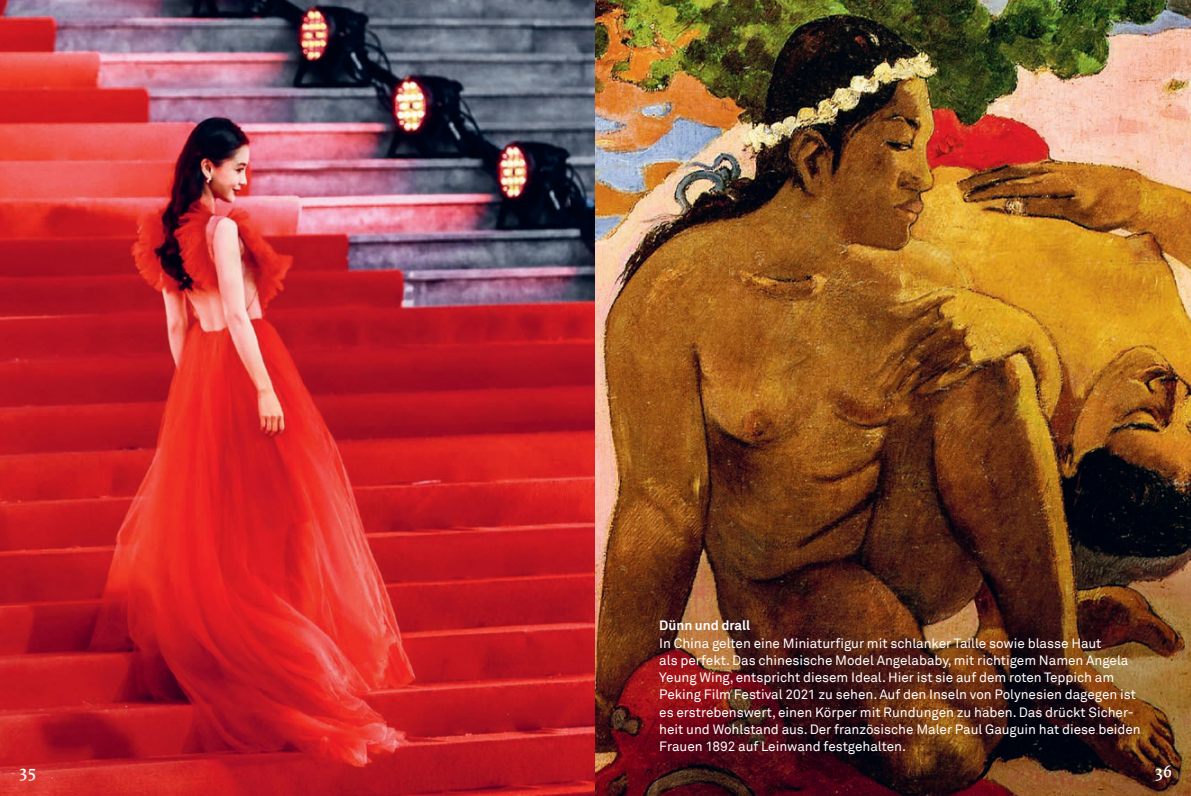
<style>
.page{position:relative;width:1191px;height:796px;background:#fff}
.page>*{position:absolute;margin:0;border:0;box-sizing:border-box;transform-origin:0 0}
.t1{font:600 18px "Proforma";color:#fff}
._14_Bildlegende_Bild{font:13.5px/17.2px "Akkurat Helsana";color:#fff}
._14_Bildlegende_Bild-2{font:700 13.5px "Akkurat Helsana";color:#fff}
</style>
<div class="page">
<img style="left:0;top:0;width:1191px;height:795px">
<p class="_14_Bildlegende_Bild-2" style="left:659px;top:617px;width:92px">Dünn und drall</p>
<p class="_14_Bildlegende_Bild" style="left:659px;top:634px;width:483px">In China gelten eine Miniaturfigur mit schlanker Taille sowie blasse Haut<br>als perfekt. Das chinesische Model Angelababy, mit richtigem Namen Angela Yeung Wing, entspricht diesem Ideal. Hier ist sie auf dem roten Teppich am Peking Film Festival 2021 zu sehen. Auf den Inseln von Polynesien dagegen ist es erstrebenswert, einen Körper mit Rundungen zu haben. Das drückt Sicher&shy;heit und Wohlstand aus. Der französische Maler Paul Gauguin hat diese beiden Frauen 1892 auf Leinwand festgehalten.</p>
<p class="t1" style="left:19px;top:760px;width:19px">35</p>
<p class="t1" style="left:1154px;top:760px;width:19px">36</p>
</div>
